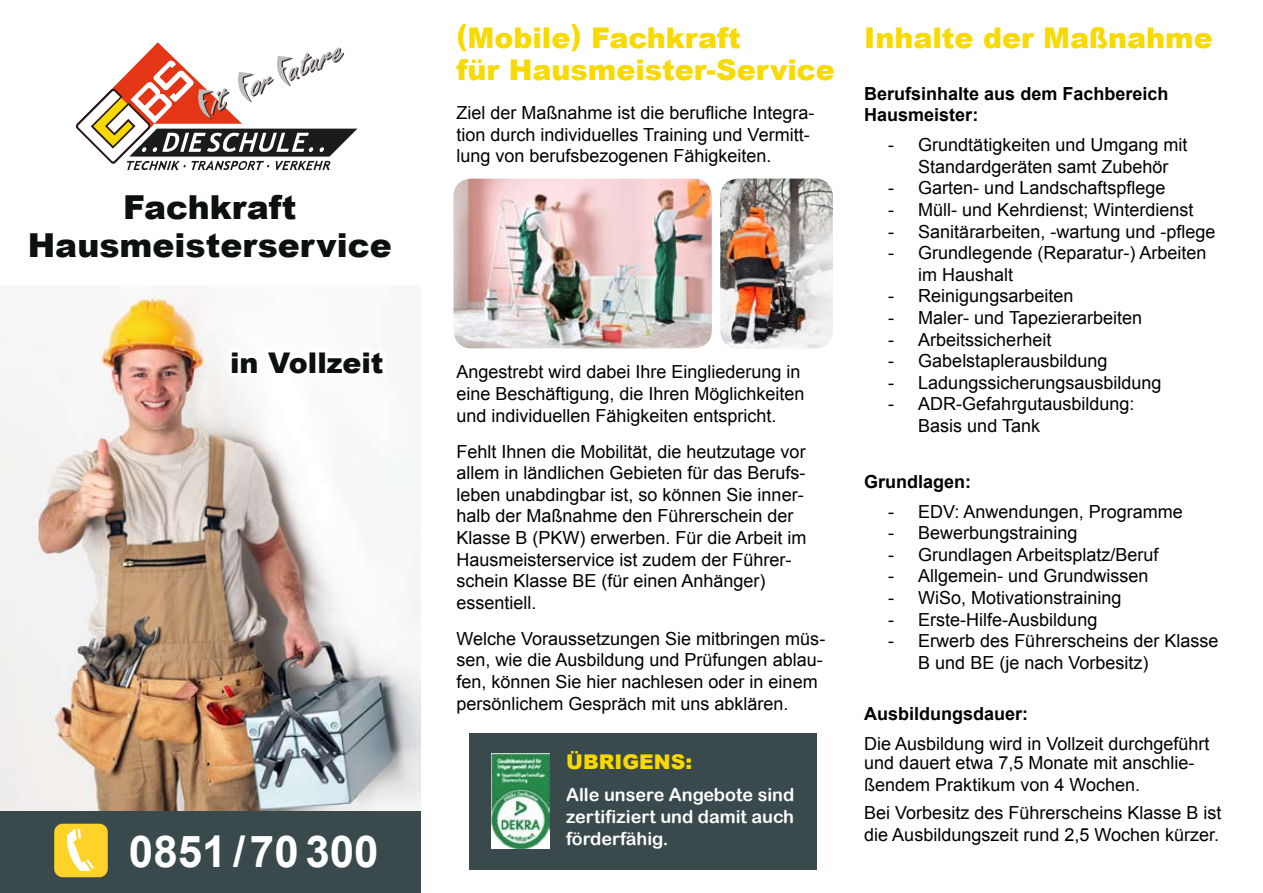
<style>
.page{position:relative;width:1263px;height:893px;background:#fff}
.page>*{position:absolute;margin:0;border:0;box-sizing:border-box;transform-origin:0 0}
.t1{font:700 43.95px "Arial";color:#fff}
.t2{font:900 33px/37.5px "Arial";color:#0c1011;text-align:center}
.t3{font:900 28.5px/31.5px "Arial";color:#f8d900}
.t4{font:900 28.5px "Arial";color:#0c1011}
.t5{font:900 20.25px "Arial";color:#f9d800}
.t6{font:18px/21.6px "Arial";color:#000}
.t7{font:700 18px/21.6px "Arial";color:#000}
.t8{font:18px/21.6px "Arial Rounded MT Bold";color:#fff;text-align:justify}
</style>
<div class="page">
<div style="left:469px;top:733px;width:348px;height:137px;background:#3a4a4c"></div>
<img style="left:491px;top:754px;width:58px;height:95px">
<img style="left:453px;top:179px;width:259px;height:169px;border-radius:18px">
<img style="left:720px;top:179px;width:113px;height:170px;border-radius:18px">
<img style="left:0;top:286px;width:421px;height:525px">
<svg style="left:75px;top:42px;width:283px;height:129px"></svg>
<svg style="left:226px;top:343px;width:163px;height:44px"></svg>
<div style="left:0;top:811px;width:421px;height:82px;background:#3a4a4c"></div>
<div style="left:54px;top:824px;width:54px;height:53px;background:#fdd329;border-radius:8px"></div>
<svg style="left:66px;top:829px;width:28px;height:42px"></svg>
<h2 class="t2" style="left:28px;top:188px;width:365px">Fachkraft<br>Hausmeisterservice</h2>
<h3 class="t4" style="left:230px;top:342px;width:155px">in Vollzeit</h3>
<h1 class="t1" style="left:129px;top:822px;width:251px">0851 /70 300</h1>
<h3 class="t3" style="left:456px;top:21px;width:380px">(Mobile) Fachkraft<br>für Hausmeister-Service</h3>
<p class="t6" style="left:456px;top:102px;width:360px">Ziel der Maßnahme ist die berufliche Integra&shy;tion durch individuelles Training und Vermitt&shy;lung von berufsbezogenen Fähigkeiten.</p>
<p class="t6" style="left:456px;top:361px;width:350px">Angestrebt wird dabei Ihre Eingliederung in eine Beschäftigung, die Ihren Möglichkeiten und individuellen Fähigkeiten entspricht.</p>
<p class="t6" style="left:456px;top:441px;width:352px">Fehlt Ihnen die Mobilität, die heutzutage vor allem in ländlichen Gebieten für das Berufs&shy;leben unabdingbar ist, so können Sie inner&shy;halb der Maßnahme den Führerschein der Klasse B (PKW) erwerben. Für die Arbeit im Hausmeisterservice ist zudem der Führer&shy;schein Klasse BE (für einen Anhänger) essentiell.</p>
<p class="t6" style="left:456px;top:628px;width:370px">Welche Voraussetzungen Sie mitbringen müs&shy;sen, wie die Ausbildung und Prüfungen ablau&shy;fen, können Sie hier nachlesen oder in einem persönlichem Gespräch mit uns abklären.</p>
<p class="t5" style="left:566px;top:747px;width:127px">übrigens:</p>
<p class="t8" style="left:566px;top:784px;width:230px">Alle unsere Angebote sind zertifiziert und damit auch förderfähig.</p>
<h3 class="t3" style="left:864px;top:21px;width:350px">Inhalte der Maßnahme</h3>
<p class="t7" style="left:864px;top:83px;width:306px">Berufsinhalte aus dem Fachbereich<br>Hausmeister:</p>
<p class="t6" style="left:918px;top:134px;width:271px;text-indent:-30px">- Grundtätigkeiten und Umgang mit<br>Standardgeräten samt Zubehör</p>
<p class="t6" style="left:888px;top:178px;width:279px">- Garten- und Landschaftspflege</p>
<p class="t6" style="left:888px;top:199px;width:307px">- Müll- und Kehrdienst; Winterdienst</p>
<p class="t6" style="left:888px;top:221px;width:329px">- Sanitärarbeiten, -wartung und -pflege</p>
<p class="t6" style="left:918px;top:242px;width:290px;text-indent:-30px">- Grundlegende (Reparatur-) Arbeiten im Haushalt</p>
<p class="t6" style="left:888px;top:286px;width:187px">- Reinigungsarbeiten</p>
<p class="t6" style="left:888px;top:307px;width:255px">- Maler- und Tapezierarbeiten</p>
<p class="t6" style="left:888px;top:329px;width:165px">- Arbeitssicherheit</p>
<p class="t6" style="left:888px;top:350px;width:221px">- Gabelstaplerausbildung</p>
<p class="t6" style="left:888px;top:372px;width:275px">- Ladungssicherungsausbildung</p>
<p class="t6" style="left:918px;top:394px;width:218px;text-indent:-30px">- ADR-Gefahrgutausbildung:<br>Basis und Tank</p>
<p class="t7" style="left:864px;top:471px;width:109px">Grundlagen:</p>
<p class="t6" style="left:888px;top:501px;width:296px">- EDV: Anwendungen, Programme</p>
<p class="t6" style="left:888px;top:522px;width:191px">- Bewerbungstraining</p>
<p class="t6" style="left:888px;top:544px;width:272px">- Grundlagen Arbeitsplatz/Beruf</p>
<p class="t6" style="left:888px;top:565px;width:262px">- Allgemein- und Grundwissen</p>
<p class="t6" style="left:888px;top:587px;width:235px">- WiSo, Motivationstraining</p>
<p class="t6" style="left:888px;top:609px;width:211px">- Erste-Hilfe-Ausbildung</p>
<p class="t6" style="left:918px;top:630px;width:302px;text-indent:-30px">- Erwerb des Führerscheins der Klasse<br>B und BE (je nach Vorbesitz)</p>
<p class="t7" style="left:864px;top:703px;width:166px">Ausbildungsdauer:</p>
<p class="t6" style="left:864px;top:734px;width:347px;line-height:19.5px">Die Ausbildung wird in Vollzeit durchgeführt und dauert etwa 7,5 Monate mit anschlie-</p>
<p class="t6" style="left:864px;top:770px;width:359px;line-height:28.5px">ßendem Praktikum von 4 Wochen.<br>Bei Vorbesitz des Führerscheins Klasse B ist</p>
<p class="t6" style="left:864px;top:824px;width:356px">die Ausbildungszeit rund 2,5 Wochen kürzer.</p>
</div>
